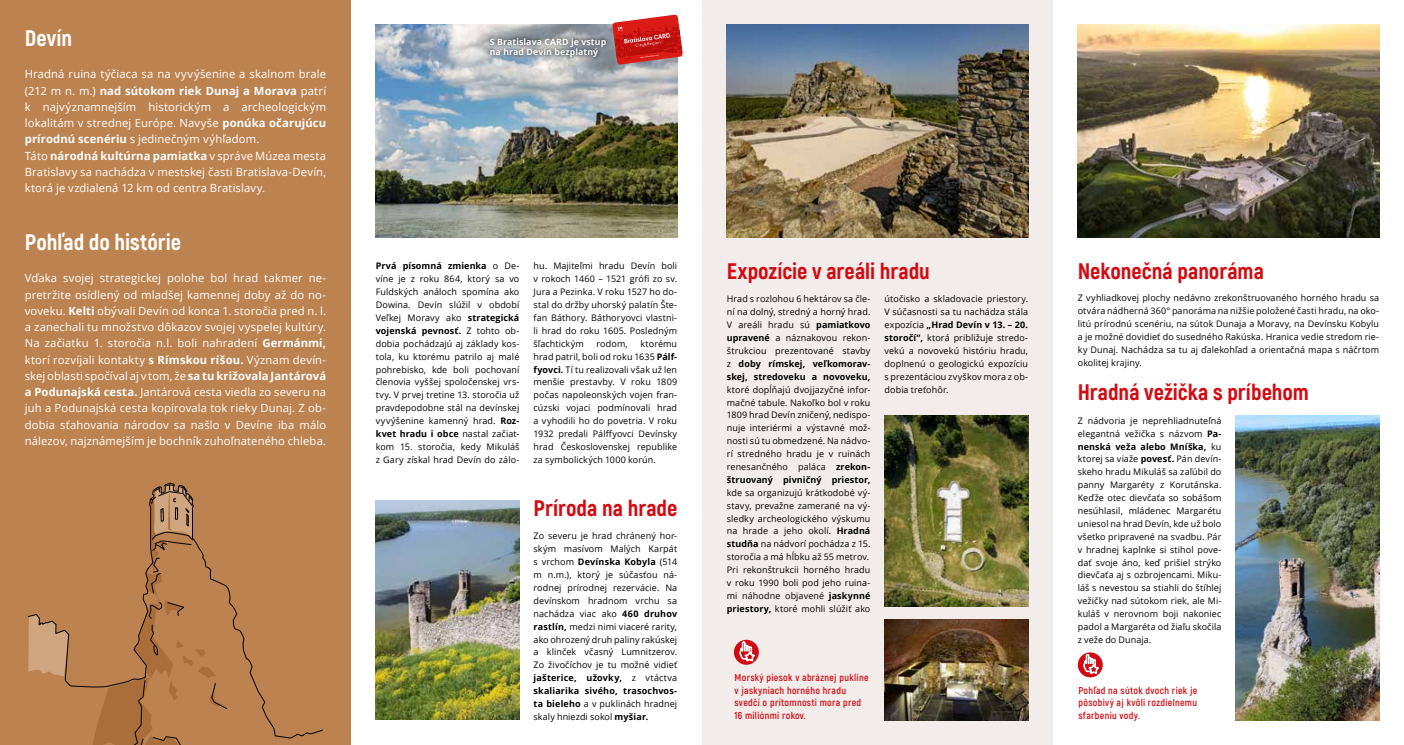
<style>
.page{position:relative;width:1404px;height:745px;background:#fff}
.page>*{position:absolute;margin:0;border:0;box-sizing:border-box;transform-origin:0 0}
.t1{font:800 22.5px "Akrobat";color:#d20a11}
.t2{font:800 22.5px "Akrobat";color:#fff}
.t3{font:11.25px/16.2px "Open Sans";letter-spacing:.01em;color:#fff}
.t4{font:700 10px/12.5px "Akrobat";letter-spacing:.03em;color:#d20a11}
.t5{font:9px/12.9px "Open Sans";letter-spacing:.01em;color:#000;text-align:justify}
.t6{font:700 8.75px/10.5px "Open Sans";letter-spacing:.01em;color:#fff}
.s1{font-weight:700}
</style>
<div class="page">
<div style="left:702px;top:0;width:350px;height:744px;background:#f2edeb"></div>
<div style="left:0;top:0;width:351px;height:744px;background:#bc8350"></div>
<svg style="left:28px;top:482px;width:295px;height:256px"></svg>
<svg style="left:90px;top:483px;width:138px;height:261px"></svg>
<img style="left:376px;top:25px;width:301px;height:212px">
<img style="left:726px;top:25px;width:301px;height:212px">
<img style="left:1077px;top:25px;width:301px;height:212px">
<img style="left:884px;top:415px;width:144px;height:191px">
<img style="left:1235px;top:415px;width:143px;height:304px">
<img style="left:884px;top:619px;width:144px;height:100px">
<svg style="left:733px;top:639px;width:25px;height:25px"></svg>
<svg style="left:739px;top:641px;width:15px;height:24px"></svg>
<svg style="left:1077px;top:652px;width:25px;height:25px"></svg>
<svg style="left:1083px;top:653px;width:15px;height:25px"></svg>
<img style="left:375px;top:500px;width:144px;height:219px">
<div style="left:486px;top:34px;width:123px;height:27px;background:#000;opacity:.75"></div>
<svg style="left:612px;top:15px;width:71px;height:50px"></svg>
<h1 class="t2" style="left:25px;top:24px;width:49px">Devín</h1>
<p class="t3" style="left:25px;top:66px;width:303px">Hradná ruina týčiaca sa na vyvýšenine a skalnom brale (212 m n. m.) <span class="s1">nad sútokom riek Dunaj a Morava</span> patrí k najvýznamnejším historickým a archeologickým lokalitám v strednej Európe. Navyše <span class="s1">ponúka očarujúcu prírodnú scenériu</span> s jedinečným výhľadom.<br>Táto <span class="s1">národná kultúrna pamiatka</span> v správe Múzea mesta Bratislavy sa nachádza v mestskej časti Bratislava-Devín, ktorá je vzdialená 12 km od centra Bratislavy.</p>
<h1 class="t2" style="left:25px;top:227px;width:158px">Pohľad do histórie</h1>
<p class="t3" style="left:25px;top:270px;width:303px;text-align:justify">Vďaka svojej strategickej polohe bol hrad takmer ne&shy;pretržite osídlený od mladšej kamennej doby až do no&shy;voveku. <span class="s1">Kelti</span> obývali Devín od konca 1. storočia pred n. l. a zanechali tu množstvo dôkazov svojej vyspelej kultúry.<br>Na začiatku 1. storočia n.l. boli nahradení <span class="s1">Germánmi, </span>ktorí rozvíjali kontakty <span class="s1">s Rímskou ríšou.</span> Význam devín&shy;skej oblasti spočíval aj v tom, že <span class="s1">sa tu križovala Jantárová a Podunajská cesta.</span> Jantárová cesta viedla zo severu na juh a Podunajská cesta kopírovala tok rieky Dunaj. Z ob&shy;dobia sťahovania národov sa našlo v Devíne iba málo nálezov, najznámejším je bochník zuhoľnateného chleba.</p>
<p class="t5" style="left:376px;top:259px;width:145px"><span class="s1">Prvá písomná zmienka</span> o De&shy;víne je z roku 864, ktorý sa vo Fuldských análoch spomína ako Dowina. Devín slúžil v období Veľkej Moravy ako <span class="s1">strategická vojenská pevnosť.</span> Z tohto ob&shy;dobia pochádzajú aj základy kos&shy;tola, ku ktorému patrilo aj malé pohrebisko, kde boli pochovaní členovia vyššej spoločenskej vrs&shy;tvy. V prvej tretine 13. storočia už pravdepodobne stál na devínskej vyvýšenine kamenný hrad. <span class="s1">Roz&shy;kvet hradu i obce</span> nastal začiat&shy;kom 15. storočia, kedy Mikuláš z Gary získal hrad Devín do zálo-</p>
<p class="t5" style="left:533px;top:259px;width:145px">hu. Majiteľmi hradu Devín boli v rokoch 1460 – 1521 grófi zo sv.<br>Jura a Pezinka. V roku 1527 ho do&shy;stal do držby uhorský palatín Šte&shy;fan Báthory. Báthoryovci vlastni&shy;li hrad do roku 1605. Posledným šľachtickým</p>
<p class="t6" style="left:490px;top:36px;width:118px">S Bratislava CARD je vstup na hrad Devín bezplatný</p>
<p class="t5" style="left:533px;top:336px;width:145px;text-indent:107px">ktorému hrad patril, boli od roku 1635 <span class="s1">Pálf&shy;fyovci.</span> Tí tu realizovali však už len menšie prestavby. V roku 1809 počas napoleonských vojen fran&shy;cúzski vojaci podmínovali hrad a vyhodili ho do povetria. V roku 1932 predali Pálffyovci Devínsky hrad Československej republike za symbolických 1000 korún.</p>
<p class="t5" style="left:596px;top:336px;width:33px">rodom,</p>
<h1 class="t1" style="left:533px;top:493px;width:145px">Príroda na hrade</h1>
<p class="t5" style="left:533px;top:529px;width:145px">Zo severu je hrad chránený hor&shy;ským masívom Malých Karpát s vrchom <span class="s1">Devínska Kobyla</span> (514 m n.m.), ktorý je súčasťou ná&shy;rodnej prírodnej rezervácie. Na devínskom hradnom vrchu sa nachádza viac ako <span class="s1">460 druhov rastlín,</span> medzi nimi viaceré rarity, ako ohrozený druh paliny rakúskej a klinček včasný Lumnitzerov.<br>Zo živočíchov je tu možné vidieť <span class="s1">jašterice, užovky,</span> z vtáctva <span class="s1">skaliarika sivého, trasochvos&shy;ta bieleho</span> a v puklinách hradnej skaly hniezdi sokol <span class="s1">myšiar.</span></p>
<h1 class="t1" style="left:726px;top:256px;width:204px">Expozície v areáli hradu</h1>
<p class="t5" style="left:726px;top:292px;width:145px">Hrad s rozlohou 6 hektárov sa čle&shy;ní na dolný, stredný a horný hrad.<br>V areáli hradu sú <span class="s1">pamiatkovo upravené</span> a náznakovou rekon&shy;štrukciou prezentované stavby z <span class="s1">doby rímskej, veľkomorav&shy;skej, stredoveku a novoveku,</span></p>
<p class="t5" style="left:726px;top:382px;width:145px">ktoré dopĺňajú dvojjazyčné infor&shy;mačné tabule. Nakoľko bol v roku 1809 hrad Devín zničený, nedispo&shy;nuje interiérmi a výstavné mož&shy;nosti sú tu obmedzené. Na nádvo&shy;rí stredného hradu je v ruinách renesančného paláca <span class="s1">zrekon&shy;štruovaný pivničný priestor,</span></p>
<p class="t5" style="left:726px;top:485px;width:145px;text-align:left">kde sa organizujú krátkodobé vý&shy;stavy, prevažne zamerané na vý&shy;sledky archeologického výskumu na hrade a jeho okolí. <span class="s1">Hradná studňa</span> na nádvorí pochádza z 15. storočia a má hĺbku až 55 metrov.<br>Pri rekonštrukcii horného hradu v roku 1990 boli pod jeho ruina&shy;mi náhodne objavené <span class="s1">jaskynné priestory,</span> ktoré mohli slúžiť ako</p>
<p class="t5" style="left:884px;top:292px;width:145px">útočisko a skladovacie priestory.<br>V súčasnosti sa tu nachádza stála expozícia <span class="s1">„Hrad Devín v 13. – 20. storočí“,</span> ktorá približuje stredo&shy;vekú a novovekú históriu hradu, doplnenú o geologickú expozíciu s prezentáciou zvyškov mora z ob&shy;dobia treťohôr.</p>
<p class="t4" style="left:734px;top:671px;width:135px">Morský piesok v abráznej pukline v jaskyniach horného hradu svedčí o prítomnosti mora pred<br>16 miliónmi rokov.</p>
<h1 class="t1" style="left:1077px;top:257px;width:188px">Nekonečná panoráma</h1>
<p class="t5" style="left:1077px;top:291px;width:303px">Z vyhliadkovej plochy nedávno zrekonštruovaného horného hradu sa otvára nádherná 360° panoráma na nižšie položené časti hradu, na oko&shy;litú prírodnú scenériu, na sútok Dunaja a Moravy, na Devínsku Kobylu a je možné dovidieť do susedného Rakúska. Hranica vedie stredom rie&shy;ky Dunaj. Nachádza sa tu aj ďalekohľad a orientačná mapa s náčrtom okolitej krajiny.</p>
<h1 class="t1" style="left:1077px;top:378px;width:233px">Hradná vežička s príbehom</h1>
<p class="t5" style="left:1077px;top:413px;width:145px">Z nádvoria je neprehliadnuteľná elegantná vežička s názvom <span class="s1">Pa&shy;nenská veža alebo Mníška,</span> ku ktorej sa viaže <span class="s1">povesť.</span> Pán devín&shy;skeho hradu Mikuláš sa zaľúbil do panny Margaréty z Korutánska.<br>Keďže otec dievčaťa so sobášom nesúhlasil, mládenec Margarétu uniesol na hrad Devín, kde už bolo všetko pripravené na svadbu. Pár v hradnej kaplnke si stihol pove&shy;dať svoje áno, keď prišiel strýko dievčaťa aj s ozbrojencami. Miku&shy;láš s nevestou sa stiahli do štíhlej vežičky nad sútokom riek, ale Mi&shy;kuláš v nerovnom boji nakoniec padol a Margaréta od žiaľu skočila z veže do Dunaja.</p>
<p class="t4" style="left:1078px;top:683px;width:120px;text-align:justify">Pohľad na sútok dvoch riek je pôsobivý aj kvôli rozdielnemu sfarbeniu vody.</p>
</div>
